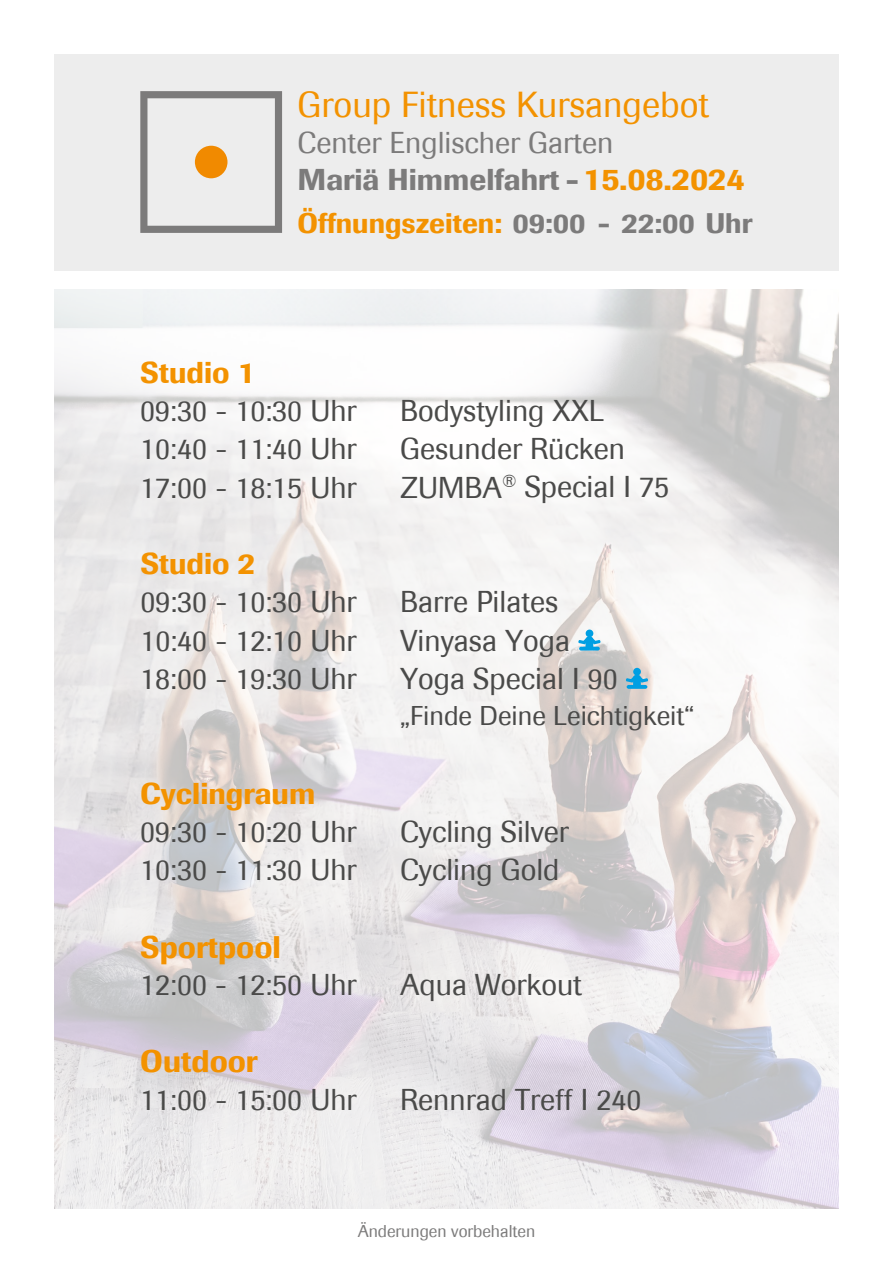
<style>
.page{position:relative;width:893px;height:1263px;background:#fff}
.page>*{position:absolute;margin:0;border:0;box-sizing:border-box;transform-origin:0 0}
.t1{font:36px "Imago";color:#f39200}
.t2{font:500 31.2px "Imago";color:#f39200}
.t3{font:30px "Imago";color:#4a4a49}
.t4{font:30px/37.7px "Imago";color:#7c7b7b}
.t5{font:500 30px "Imago";color:#f39200}
.t6{font:500 28.2px "Imago";color:#f39200}
.t7{font:27px "Imago";color:#4a4a49}
.t8{font:16.95px "Imago";color:#7c7b7b}
.s1{font-weight:500}
.s2{font-weight:500;font-size:31.35px;color:#f39200}
.s3{color:#7c7b7b}
</style>
<div class="page">
<img style="left:54px;top:289px;width:785px;height:920px">
<div style="left:54px;top:54px;width:785px;height:216px;background:#ededed"></div>
<hr style="left:579px;top:647px;width:21px;height:3px;background:#009fe3;border-radius:2px">
<div style="left:585px;top:636px;width:8px;height:14px;background:#009fe3;border-radius:3px"></div>
<div style="left:586px;top:629px;width:7px;height:8px;background:#009fe3;border-radius:50%"></div>
<svg style="left:578px;top:637px;width:23px;height:7px"></svg>
<svg style="left:627px;top:685px;width:20px;height:4px"></svg>
<div style="left:633px;top:675px;width:8px;height:13px;background:#009fe3;border-radius:3px"></div>
<div style="left:633px;top:668px;width:8px;height:7px;background:#009fe3;border-radius:50%"></div>
<svg style="left:626px;top:675px;width:22px;height:8px"></svg>
<svg style="left:140px;top:91px;width:142px;height:142px"></svg>
<div style="left:195px;top:146px;width:32px;height:32px;background:#f18a00;border-radius:50%"></div>
<p class="t1" style="left:298px;top:83px;width:413px">Group Fitness Kursangebot</p>
<p class="t4" style="left:298px;top:124px;width:449px">Center Englischer Garten<br><span class="s1">Mariä Himmelfahrt -</span> <span class="s2">15.08.2024</span></p>
<p class="t6" style="left:298px;top:206px;width:456px">Öffnungszeiten: <span class="s3">09:00 - 22:00 Uhr</span></p>
<p class="t5" style="left:140px;top:354px;width:116px">Studio 1</p>
<p class="t3" style="left:140px;top:393px;width:218px">09:30 - 10:30 Uhr</p>
<p class="t3" style="left:400px;top:393px;width:206px">Bodystyling XXL</p>
<p class="t3" style="left:140px;top:431px;width:218px">10:40 - 11:40 Uhr</p>
<p class="t3" style="left:400px;top:431px;width:227px">Gesunder Rücken</p>
<p class="t3" style="left:140px;top:470px;width:218px">17:00 - 18:15 Uhr</p>
<p class="t3" style="left:400px;top:469px;width:270px">ZUMBA<sup>®</sup> Special I 75</p>
<p class="t5" style="left:140px;top:545px;width:116px">Studio 2</p>
<p class="t3" style="left:140px;top:584px;width:218px">09:30 - 10:30 Uhr</p>
<p class="t3" style="left:400px;top:584px;width:160px">Barre Pilates</p>
<p class="t3" style="left:140px;top:623px;width:218px">10:40 - 12:10 Uhr</p>
<p class="t3" style="left:400px;top:623px;width:171px">Vinyasa Yoga</p>
<p class="t3" style="left:140px;top:661px;width:218px">18:00 - 19:30 Uhr</p>
<p class="t3" style="left:400px;top:661px;width:219px">Yoga Special I 90</p>
<p class="t7" style="left:400px;top:700px;width:296px">„Finde Deine Leichtigkeit“</p>
<p class="t5" style="left:140px;top:775px;width:176px">Cyclingraum</p>
<p class="t3" style="left:140px;top:814px;width:218px">09:30 - 10:20 Uhr</p>
<p class="t3" style="left:400px;top:814px;width:170px">Cycling Silver</p>
<p class="t3" style="left:140px;top:852px;width:218px">10:30 - 11:30 Uhr</p>
<p class="t3" style="left:400px;top:852px;width:161px">Cycling Gold</p>
<p class="t2" style="left:140px;top:928px;width:142px">Sportpool</p>
<p class="t3" style="left:140px;top:967px;width:218px">12:00 - 12:50 Uhr</p>
<p class="t3" style="left:400px;top:967px;width:183px">Aqua Workout</p>
<p class="t2" style="left:140px;top:1042px;width:119px">Outdoor</p>
<p class="t3" style="left:140px;top:1082px;width:218px">11:00 - 15:00 Uhr</p>
<p class="t3" style="left:400px;top:1082px;width:243px">Rennrad Treff I 240</p>
<p class="t8" style="left:358px;top:1221px;width:179px">Änderungen vorbehalten</p>
</div>
